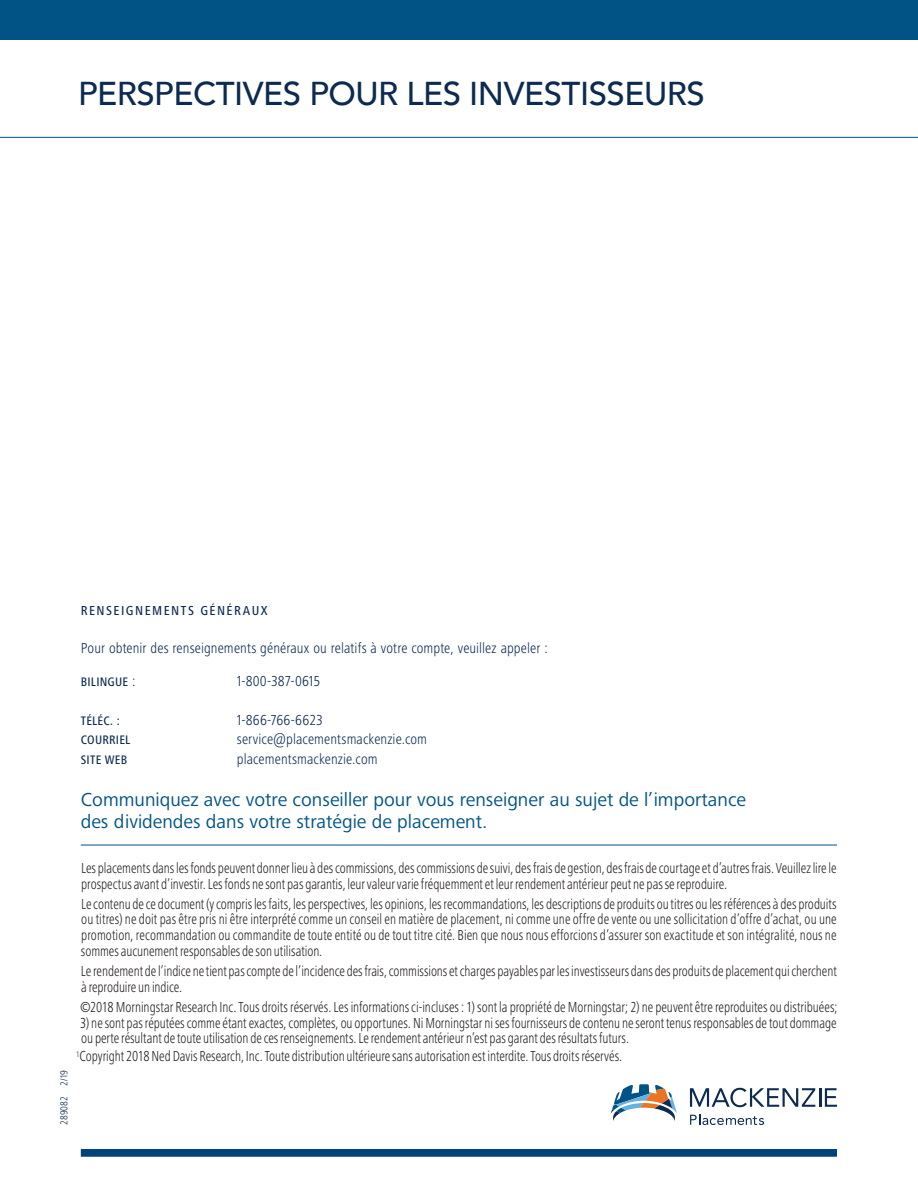
<style>
.page{position:relative;width:918px;height:1188px;background:#fff}
.page>*{position:absolute;margin:0;border:0;box-sizing:border-box;transform-origin:0 0}
.t1{font:500 33px "Avenir";letter-spacing:-.015em;color:#0d2b51}
.t2{font:19.5px/22.5px "Frutiger Next Pro";color:#015486}
.t3{font:300 condensed 15px/15.8px "Frutiger Next Pro";letter-spacing:-.005em;color:#231f20;scale:.9 1}
.t4{font:300 condensed 15px "Frutiger Next Pro";letter-spacing:.005em;color:#0d2b51}
.t5{font:500 condensed 13.5px "Frutiger Next Pro";letter-spacing:.11em;color:#0d2b51}
.t6{font:500 condensed 12.75px "Frutiger Next Pro";letter-spacing:.02em;color:#0d2b51}
.t7{font:300 condensed 10.5px "Frutiger Next Pro";color:#0d2b51}
.s1{font-weight:300;font-size:15px}
</style>
<div class="page">
<div style="left:0;top:0;width:918px;height:40px;background:#015386"></div>
<hr style="left:0;top:137px;width:918px;height:1px;background:#015386">
<hr style="left:81px;top:845px;width:756px;height:1px;background:#015386">
<svg style="left:611px;top:1084px;width:66px;height:37px"></svg>
<svg style="left:690px;top:1088px;width:147px;height:19px"></svg>
<svg style="left:690px;top:1114px;width:74px;height:11px"></svg>
<div style="left:81px;top:1149px;width:756px;height:7px;background:#00447b"></div>
<h1 class="t1" style="left:78px;top:65px;width:628px">PERSPECTIVES POUR LES INVESTISSEURS</h1>
<p class="t5" style="left:81px;top:602px;width:188px">RENSEIGNEMENTS GÉNÉRAUX</p>
<p class="t4" style="left:81px;top:639px;width:469px">Pour obtenir des renseignements généraux ou relatifs à votre compte, veuillez appeler :</p>
<p class="t6" style="left:81px;top:674px;width:56px">BILINGUE <span class="s1">:</span></p>
<p class="t4" style="left:237px;top:672px;width:85px">1-800-387-0615</p>
<p class="t6" style="left:81px;top:713px;width:40px">TÉLÉC. :</p>
<p class="t4" style="left:237px;top:711px;width:88px">1-866-766-6623</p>
<p class="t6" style="left:81px;top:733px;width:51px">COURRIEL</p>
<p class="t4" style="left:237px;top:731px;width:192px">service@placementsmackenzie.com</p>
<p class="t6" style="left:81px;top:752px;width:48px">SITE WEB</p>
<p class="t4" style="left:237px;top:750px;width:142px">placementsmackenzie.com</p>
<h2 class="t2" style="left:81px;top:788px;width:667px">Communiquez avec votre conseiller pour vous renseigner au sujet de l’importance des dividendes dans votre stratégie de placement.</h2>
<p class="t7" style="left:58px;top:1125px;width:57px;rotate:-90deg">289082 2/19</p>
<p class="t3" style="left:81px;top:860px;width:841px">Les placements dans les fonds peuvent donner lieu à des commissions, des commissions de suivi, des frais de gestion, des frais de courtage et d’autres frais. Veuillez lire le prospectus avant d’investir. Les fonds ne sont pas garantis, leur valeur varie fréquemment et leur rendement antérieur peut ne pas se reproduire.</p>
<p class="t3" style="left:81px;top:896px;width:841px;text-align:justify">Le contenu de ce document (y compris les faits, les perspectives, les opinions, les recommandations, les descriptions de produits ou titres ou les références à des produits ou titres) ne doit pas être pris ni être interprété comme un conseil en matière de placement, ni comme une offre de vente ou une sollicitation d’offre d’achat, ou une promotion, recommandation ou commandite de toute entité ou de tout titre cité. Bien que nous nous efforcions d’assurer son exactitude et son intégralité, nous ne sommes aucunement responsables de son utilisation.</p>
<p class="t3" style="left:81px;top:963px;width:841px">Le rendement de l’indice ne tient pas compte de l’incidence des frais, commissions et charges payables par les investisseurs dans des produits de placement qui cherchent à reproduire un indice.</p>
<p class="t3" style="left:80px;top:999px;width:843px">©2018 Morningstar Research Inc. Tous droits réservés. Les informations ci-incluses : 1) sont la propriété de Morningstar; 2) ne peuvent être reproduites ou distribuées;</p>
<p class="t3" style="left:80px;top:1015px;width:842px">3) ne sont pas réputées comme étant exactes, complètes, ou opportunes. Ni Morningstar ni ses fournisseurs de contenu ne seront tenus responsables de tout dommage ou perte résultant de toute utilisation de ces renseignements. Le rendement antérieur n’est pas garant des résultats futurs.</p>
<p class="t3" style="left:76px;top:1048px;width:608px"><sup>1</sup>Copyright 2018 Ned Davis Research, Inc. Toute distribution ultérieure sans autorisation est interdite. Tous droits réservés.</p>
</div>
